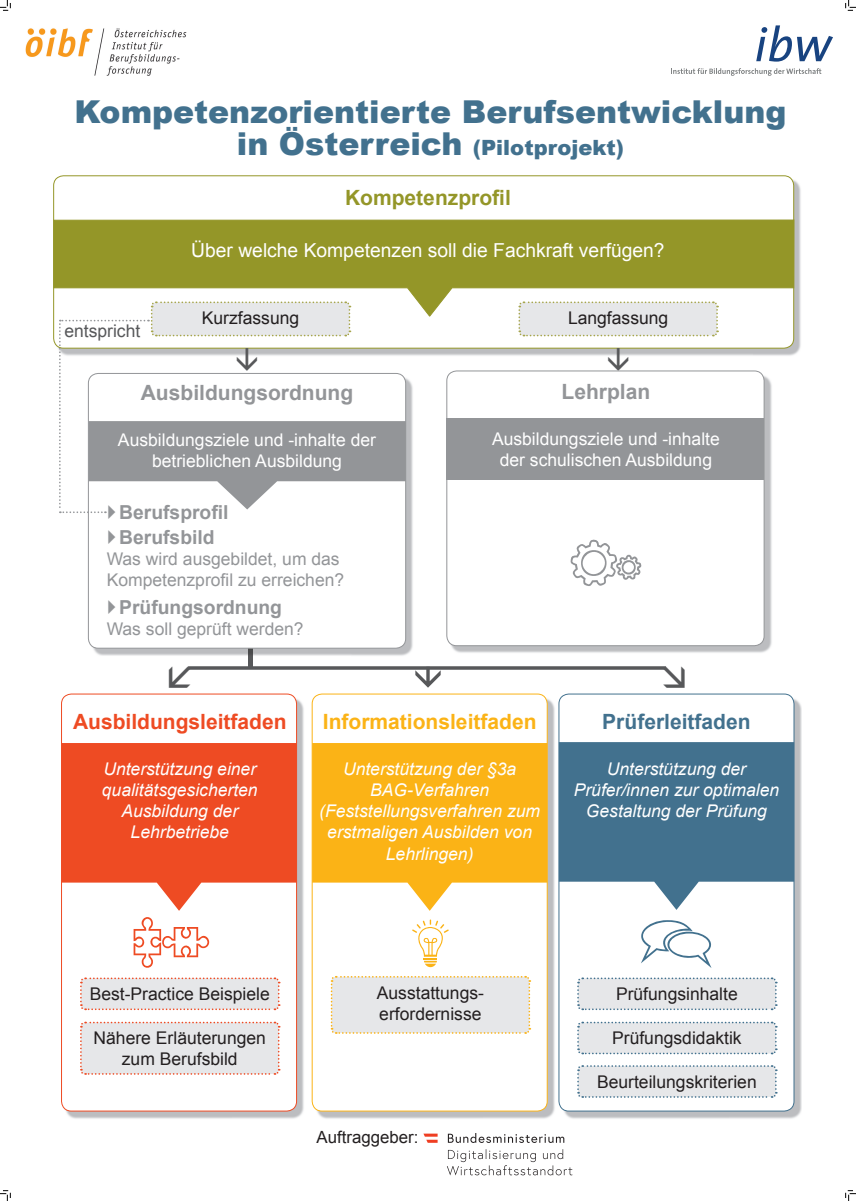
<style>
.page{position:relative;width:856px;height:1201px;background:#fff}
.page>*{position:absolute;margin:0;border:0;box-sizing:border-box;transform-origin:0 0}
.t1{font:900 31.5px "Arial";color:#42718e}
.t2{font:900 21px "Arial";color:#42718e}
.t3{font:700 21px "Arial";color:#939598}
.t4{font:700 21px "Arial";color:#fbb316}
.t5{font:700 21px "Arial";color:#ee4b23}
.t6{font:700 21px "Arial";color:#42718e}
.t7{font:700 21px "Arial";color:#949628}
.t8{font:19.25px "Arial";color:#fff}
.t9{font:700 19.25px/25.1px "Arial";color:#939598}
.t10{font:italic 17.5px/21px "Arial";color:#fff;text-align:center}
.t11{font:17.5px/21px "Arial";color:#231f20}
.t12{font:17.5px/21px "Arial";color:#fff;text-align:center}
.t13{font:17.5px/21px "Arial";color:#939598}
.t14{font:17.5px "Arial";color:#57585a}
.t15{font:16.8px "Arial";color:#231f20}
.s1{font-size:31.5px}
</style>
<div class="page">
<hr style="left:248px;top:646px;width:4px;height:22px;background:#57585a">
<img style="left:57px;top:179px;width:744px;height:177px">
<div style="left:54px;top:176px;width:739px;height:172px;background:#fff;border-radius:10px"></div>
<img style="left:65px;top:697px;width:239px;height:421px">
<div style="left:61px;top:694px;width:235px;height:416px;background:#fff;border-radius:10px"></div>
<img style="left:315px;top:697px;width:240px;height:421px">
<div style="left:312px;top:694px;width:235px;height:416px;background:#fff;border-radius:10px"></div>
<div style="left:311px;top:693px;width:236px;height:418px;border:1px solid #fbb316;border-radius:10px"></div>
<img style="left:562px;top:697px;width:239px;height:421px">
<div style="left:558px;top:694px;width:235px;height:416px;background:#fff;border-radius:10px"></div>
<svg style="left:312px;top:743px;width:235px;height:167px;background:#fbbe38"></svg>
<svg style="left:53px;top:220px;width:740px;height:96px"></svg>
<svg style="left:558px;top:742px;width:235px;height:167px;background:#5e869e"></svg>
<svg style="left:641px;top:920px;width:71px;height:48px"></svg>
<svg style="left:330px;top:975px;width:201px;height:59px;background:#e7e6e4"></svg>
<svg style="left:577px;top:977px;width:200px;height:34px;background:#e1e4e7"></svg>
<svg style="left:577px;top:1021px;width:200px;height:34px;background:#e1e4e7"></svg>
<svg style="left:577px;top:1065px;width:200px;height:33px;background:#e0e3e6"></svg>
<svg style="left:80px;top:977px;width:200px;height:34px;background:#e8e2e2"></svg>
<svg style="left:80px;top:1021px;width:200px;height:54px;background:#e7e3e4"></svg>
<svg style="left:61px;top:743px;width:235px;height:226px"></svg>
<svg style="left:415px;top:669px;width:25px;height:18px"></svg>
<img style="left:450px;top:374px;width:321px;height:279px">
<div style="left:446px;top:371px;width:317px;height:274px;background:#fff;border-radius:10px"></div>
<div style="left:446px;top:370px;width:318px;height:276px;border:1px solid #939598;border-radius:10px"></div>
<div style="left:446px;top:418px;width:317px;height:62px;background:#939598"></div>
<svg style="left:412px;top:919px;width:36px;height:48px"></svg>
<img style="left:92px;top:378px;width:321px;height:278px">
<svg style="left:248px;top:648px;width:4px;height:8px"></svg>
<div style="left:88px;top:373px;width:317px;height:275px;background:#fff;border-radius:10px"></div>
<img style="left:25px;top:28px;width:162px;height:48px">
<svg style="left:756px;top:25px;width:76px;height:37px"></svg>
<svg style="left:671px;top:68px;width:149px;height:8px"></svg>
<svg style="left:447px;top:1149px;width:125px;height:26px"></svg>
<svg style="left:447px;top:1133px;width:117px;height:9px"></svg>
<svg style="left:423px;top:1133px;width:14px;height:9px"></svg>
<svg style="left:570px;top:539px;width:71px;height:47px"></svg>
<svg style="left:517px;top:300px;width:201px;height:37px;background:#e6e6e5"></svg>
<hr style="left:188px;top:666px;width:477px;height:3px;background:#57585a">
<svg style="left:0;top:0;width:11px;height:11px"></svg>
<svg style="left:0;top:1190px;width:11px;height:10px"></svg>
<svg style="left:845px;top:0;width:10px;height:11px"></svg>
<svg style="left:845px;top:1190px;width:10px;height:10px"></svg>
<svg style="left:607px;top:348px;width:21px;height:23px"></svg>
<svg style="left:59px;top:300px;width:346px;height:219px"></svg>
<h1 class="t1" style="left:74px;top:89px;width:713px">Kompetenzorientierte Berufsentwicklung</h1>
<p class="t2" style="left:237px;top:132px;width:388px"><span class="s1">in Österreich</span> (Pilotprojekt)</p>
<p class="t7" style="left:345px;top:183px;width:167px">Kompetenzprofil</p>
<p class="t8" style="left:191px;top:238px;width:474px">Über welche Kompetenzen soll die Fachkraft verfügen?</p>
<p class="t14" style="left:64px;top:319px;width:77px">entspricht</p>
<p class="t11" style="left:202px;top:307px;width:99px">Kurzfassung</p>
<p class="t11" style="left:567px;top:307px;width:102px">Langfassung</p>
<p class="t3" style="left:141px;top:379px;width:214px">Ausbildungsordnung</p>
<p class="t12" style="left:118px;top:430px;width:259px">Ausbildungsziele und -inhalte der betrieblichen Ausbildung</p>
<p class="t9" style="left:119px;top:500px;width:111px">Berufsprofil<br>Berufsbild</p>
<p class="t13" style="left:107px;top:549px;width:239px">Was wird ausgebildet, um das<br>Kompetenzprofil zu erreichen?</p>
<p class="t9" style="left:119px;top:594px;width:164px">Prüfungsordnung</p>
<p class="t13" style="left:107px;top:618px;width:198px">Was soll geprüft werden?</p>
<p class="t3" style="left:561px;top:377px;width:90px">Lehrplan</p>
<p class="t12" style="left:491px;top:428px;width:229px">Ausbildungsziele und -inhalte der schulischen Ausbildung</p>
<p class="t5" style="left:73px;top:708px;width:215px">Ausbildungsleitfaden</p>
<p class="t10" style="left:102px;top:759px;width:157px">Unterstützung einer qualitätsgesicherten<br>Ausbildung der<br>Lehrbetriebe</p>
<p class="t4" style="left:322px;top:708px;width:215px">Informationsleitfaden</p>
<p class="t10" style="left:319px;top:759px;width:222px">Unterstützung der §3a<br>BAG-Verfahren (Feststellungsverfahren zum erstmaligen Ausbilden von<br>Lehrlingen)</p>
<p class="t6" style="left:602px;top:708px;width:150px">Prüferleitfaden</p>
<p class="t10" style="left:573px;top:759px;width:207px">Unterstützung der<br>Prüfer/innen zur optimalen<br>Gestaltung der Prüfung</p>
<p class="t11" style="left:90px;top:983px;width:181px">Best-Practice Beispiele</p>
<p class="t11" style="left:94px;top:1027px;width:174px;text-align:center">Nähere Erläuterungen zum Berufsbild</p>
<p class="t11" style="left:376px;top:982px;width:108px">Ausstattungs&shy;erfordernisse</p>
<p class="t11" style="left:615px;top:983px;width:123px">Prüfungsinhalte</p>
<p class="t11" style="left:611px;top:1027px;width:131px">Prüfungsdidaktik</p>
<p class="t11" style="left:596px;top:1071px;width:161px">Beurteilungskriterien</p>
<p class="t15" style="left:316px;top:1125px;width:103px">Auftraggeber:</p>
</div>
